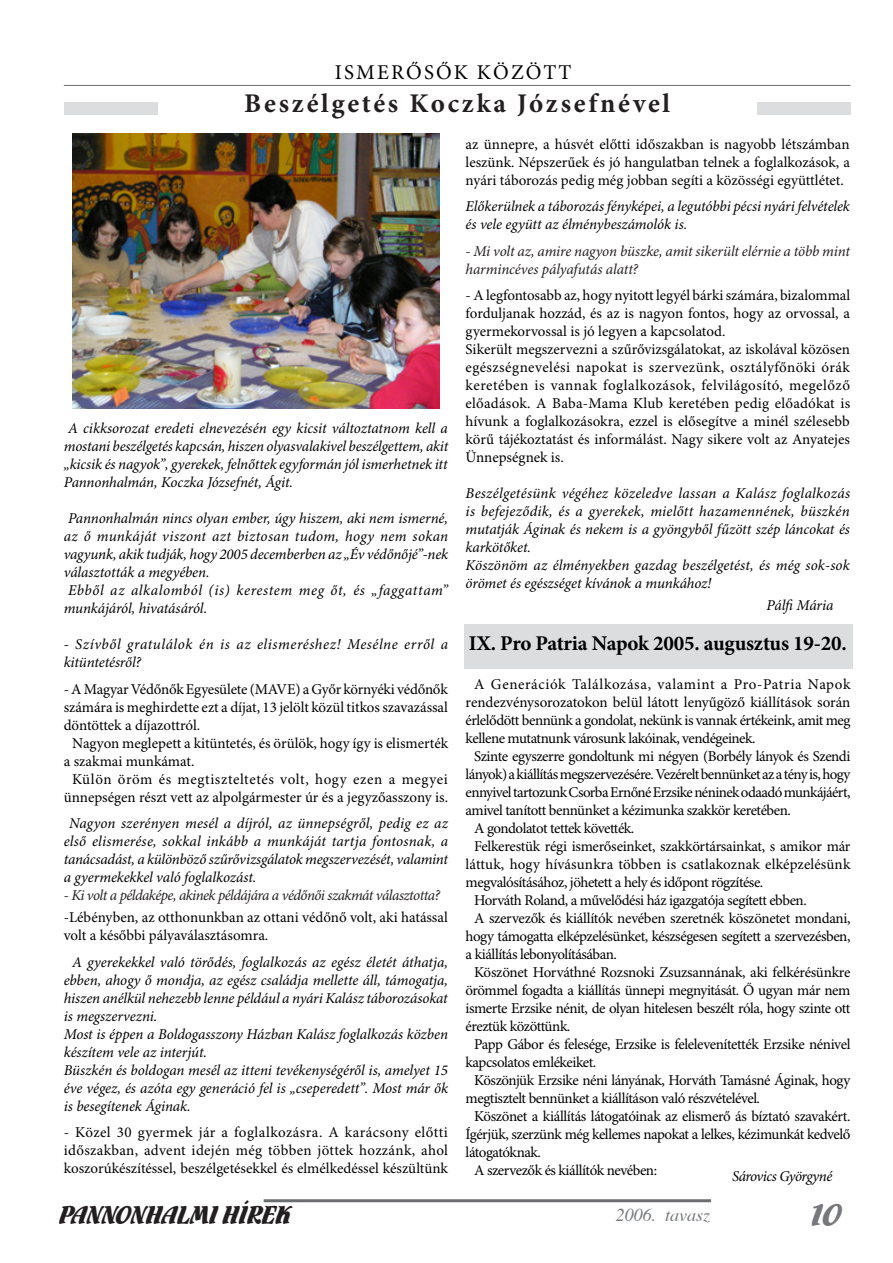
<style>
.page{position:relative;width:893px;height:1263px;background:#fff}
.page>*{position:absolute;margin:0;border:0;box-sizing:border-box;transform-origin:0 0}
.t1{font:33px "Flamenco D";color:#76787b}
.t2{font:700 27px "Minion Pro";letter-spacing:.1em;color:#231f20}
.t3{font:27px "Flamenco D";color:#231f20}
.t4{font:700 21px "Minion Pro";letter-spacing:-.01em;color:#000}
.t5{font:21px "Minion Pro";letter-spacing:.1em;color:#000}
.t6{font:italic 18px "Toronto";color:#76787b}
.t7{font:15px/18px "Minion Pro";letter-spacing:-.02em;color:#000;text-align:justify}
.t8{font:italic 15px/18px "Minion Pro";letter-spacing:-.005em;color:#000}
.t9{font:15px/18px "Minion Pro";color:#000}
.t10{font:15px "Minion Pro";letter-spacing:-.04em;color:#000}
.t11{font:15px "Minion Pro";letter-spacing:.04em;color:#000}
.t12{font:italic 15px/18px "Minion Pro";letter-spacing:-.015em;color:#231f20}
.t13{font:italic 15px/18px "Minion Pro";letter-spacing:.035em;color:#000}
.t14{font:italic 15px "Minion Pro";letter-spacing:-.04em;color:#231f20}
.t15{font:15px "Minion Pro";letter-spacing:.01em;color:#000}
.t16{font:italic 15px "Minion Pro";letter-spacing:-.035em;color:#000}
</style>
<div class="page">
<hr style="left:264px;top:1199px;width:447px;height:3px;background:#6c6d70">
<hr style="left:64px;top:85px;width:786px;height:1px;background:#6c6d70">
<div style="left:757px;top:102px;width:93px;height:12px;background:#dcdddf"></div>
<div style="left:64px;top:102px;width:93px;height:13px;background:#dcdddf"></div>
<img style="left:73px;top:134px;width:366px;height:274px">
<div style="left:465px;top:624px;width:388px;height:45px;background:#dcdddf"></div>
<h3 class="t5" style="left:335px;top:59px;width:238px">ISMERŐSŐK KÖZÖTT</h3>
<h2 class="t2" style="left:244px;top:88px;width:427px">Beszélgetés Koczka Józsefnével</h2>
<p class="t8" style="left:64px;top:420px;width:386px;text-align:justify">A cikksorozat eredeti elnevezésén egy kicsit változtatnom kell a mostani beszélgetés kapcsán, hiszen olyasvalakivel beszélgettem, akit „kicsik és nagyok”, gyerekek, felnőttek egyformán jól ismerhetnek itt Pannonhalmán, Koczka Józsefnét, Ágit.</p>
<p class="t8" style="left:64px;top:510px;width:386px">Pannonhalmán nincs olyan ember, úgy hiszem, aki nem ismerné, az ő munkáját viszont azt biztosan tudom, hogy nem sokan vagyunk, akik tudják, hogy 2005 decemberben az „Év védőnőjé”-nek választották a megyében.<br>Ebből az alkalomból (is) kerestem meg őt, és „faggattam” munkájáról, hivatásáról.</p>
<p class="t13" style="left:64px;top:636px;width:386px">- Szívből gratulálok én is az elismeréshez! Mesélne erről a kitüntetésről?</p>
<p class="t7" style="left:64px;top:680px;width:385px">- A Magyar Védőnők Egyesülete (MAVE) a Győr környéki védőnők</p>
<p class="t7" style="left:64px;top:698px;width:386px">számára is meghirdette ezt a díjat, 13 jelölt közül titkos szavazással</p>
<p class="t7" style="left:64px;top:716px;width:138px">döntöttek a díjazottról.</p>
<p class="t9" style="left:72px;top:734px;width:377px">Nagyon meglepett a kitüntetés, és örülök, hogy így is elismerték</p>
<p class="t9" style="left:64px;top:752px;width:132px">a szakmai munkámat.</p>
<p class="t11" style="left:72px;top:770px;width:377px">Külön öröm és megtiszteltetés volt, hogy ezen a megyei</p>
<p class="t9" style="left:64px;top:788px;width:386px">ünnepségen részt vett az alpolgármester úr és a jegyzőasszony is.</p>
<p class="t8" style="left:64px;top:815px;width:386px;text-align:justify;text-indent:5px">Nagyon szerényen mesél a díjról, az ünnepségről, pedig ez az első elismerése, sokkal inkább a munkáját tartja fontosnak, a tanácsadást, a különböző szűrővizsgálatok megszervezését, valamint a gyermekekkel való foglalkozást.</p>
<p class="t14" style="left:64px;top:886px;width:378px">- Ki volt a példaképe, akinek példájára a védőnői szakmát választotta?</p>
<p class="t9" style="left:64px;top:909px;width:386px">-Lébényben, az otthonunkban az ottani védőnő volt, aki hatással volt a későbbi pályaválasztásomra.</p>
<p class="t8" style="left:64px;top:953px;width:386px;text-indent:9px">A gyerekekkel való törődés, foglalkozás az egész életét áthatja, ebben, ahogy ő mondja, az egész családja mellette áll, támogatja, hiszen anélkül nehezebb lenne például a nyári Kalász táborozásokat is megszervezni.<br>Most is éppen a Boldogasszony Házban Kalász foglalkozás közben készítem vele az interjút.<br>Büszkén és boldogan mesél az itteni tevékenységéről is, amelyet 15 éve végez, és azóta egy generáció fel is „cseperedett”. Most már ők is besegítenek Áginak.</p>
<p class="t7" style="left:64px;top:1124px;width:386px">- Közel 30 gyermek jár a foglalkozásra. A karácsony előtti időszakban, advent idején még többen jöttek hozzánk, ahol koszorúkészítéssel, beszélgetésekkel és elmélkedéssel készültünk</p>
<p class="t7" style="left:466px;top:136px;width:386px">az ünnepre, a húsvét előtti időszakban is nagyobb létszámban leszünk. Népszerűek és jó hangulatban telnek a foglalkozások, a nyári táborozás pedig még jobban segíti a közösségi együttlétet.</p>
<p class="t8" style="left:466px;top:198px;width:386px">Előkerülnek a táborozás fényképei, a legutóbbi pécsi nyári felvételek és vele együtt az élménybeszámolók is.</p>
<p class="t12" style="left:466px;top:243px;width:386px">- Mi volt az, amire nagyon büszke, amit sikerült elérnie a több mint harmincéves pályafutás alatt?</p>
<p class="t9" style="left:466px;top:287px;width:386px">- A legfontosabb az, hogy nyitott legyél bárki számára, bizalommal forduljanak hozzád, és az is nagyon fontos, hogy az orvossal, a gyermekorvossal is jó legyen a kapcsolatod.<br>Sikerült megszervezni a szűrővizsgálatokat, az iskolával közösen egészségnevelési napokat is szervezünk, osztályfőnöki órák keretében is vannak foglalkozások, felvilágosító, megelőző előadások. A Baba-Mama Klub keretében pedig előadókat is hívunk a foglalkozásokra, ezzel is elősegítve a minél szélesebb körű tájékoztatást és informálást. Nagy sikere volt az Anyatejes Ünnepségnek is.</p>
<p class="t8" style="left:466px;top:485px;width:386px">Beszélgetésünk végéhez közeledve lassan a Kalász foglalkozás is befejeződik, és a gyerekek, mielőtt hazamennének, büszkén mutatják Áginak és nekem is a gyöngyből fűzött szép láncokat és karkötőket.<br>Köszönöm az élményekben gazdag beszélgetést, és még sok-sok örömet és egészséget kívánok a munkához!</p>
<p class="t8" style="left:766px;top:597px;width:68px">PálfiMária</p>
<h3 class="t4" style="left:469px;top:631px;width:379px">IX. Pro Patria Napok 2005. augusztus 19-20.</h3>
<p class="t11" style="left:474px;top:675px;width:378px">A Generációk Találkozása, valamint a Pro-Patria Napok</p>
<p class="t7" style="left:466px;top:694px;width:386px">rendezvénysorozatokon belül látott lenyűgöző kiállítások során</p>
<p class="t7" style="left:466px;top:712px;width:386px">érlelődött bennünk a gondolat, nekünk is vannak értékeink, amit meg</p>
<p class="t7" style="left:466px;top:730px;width:291px">kellene mutatnunk városunk lakóinak, vendégeinek.</p>
<p class="t7" style="left:474px;top:748px;width:378px">Szinte egyszerre gondoltunk mi négyen (Borbély lányok és Szendi</p>
<p class="t10" style="left:466px;top:765px;width:386px">lányok) a kiállítás megszervezésére. Vezérelt bennünket az a tény is, hogy</p>
<p class="t10" style="left:466px;top:783px;width:386px">ennyivel tartozunk Csorba Ernőné Erzsike néninek odaadó munkájáért,</p>
<p class="t7" style="left:466px;top:802px;width:327px">amivel tanított bennünket a kézimunka szakkör keretében.</p>
<p class="t7" style="left:474px;top:820px;width:162px">A gondolatot tettek követték.</p>
<p class="t7" style="left:474px;top:838px;width:378px">Felkerestük régi ismerőseinket, szakkörtársainkat, s amikor már</p>
<p class="t15" style="left:466px;top:855px;width:386px">láttuk, hogy hívásunkra többen is csatlakoznak elképzelésünk</p>
<p class="t7" style="left:466px;top:874px;width:299px">megvalósításához, jöhetett a hely és időpont rögzítése.</p>
<p class="t7" style="left:474px;top:892px;width:334px">Horváth Roland, a művelődési ház igazgatója segített ebben.</p>
<p class="t7" style="left:474px;top:910px;width:378px">A szervezők és kiállítók nevében szeretnék köszönetet mondani,</p>
<p class="t7" style="left:466px;top:928px;width:386px">hogy támogatta elképzelésünket, készségesen segített a szervezésben,</p>
<p class="t7" style="left:466px;top:946px;width:153px">a kiállítás lebonyolításában.</p>
<p class="t7" style="left:474px;top:964px;width:378px">Köszönet Horváthné Rozsnoki Zsuzsannának, aki felkérésünkre</p>
<p class="t7" style="left:466px;top:982px;width:386px">örömmel fogadta a kiállítás ünnepi megnyitását. Ő ugyan már nem</p>
<p class="t7" style="left:466px;top:1000px;width:386px">ismerte Erzsike nénit, de olyan hitelesen beszélt róla, hogy szinte ott</p>
<p class="t7" style="left:466px;top:1018px;width:106px">éreztük közöttünk.</p>
<p class="t7" style="left:474px;top:1036px;width:378px">Papp Gábor és felesége, Erzsike is felelevenítették Erzsike nénivel</p>
<p class="t7" style="left:466px;top:1054px;width:132px">kapcsolatos emlékeiket.</p>
<p class="t7" style="left:474px;top:1072px;width:378px">Köszönjük Erzsike néni lányának, Horváth Tamásné Áginak, hogy</p>
<p class="t7" style="left:466px;top:1090px;width:296px">megtisztelt bennünket a kiállításon való részvételével.</p>
<p class="t7" style="left:474px;top:1108px;width:378px">Köszönet a kiállítás látogatóinak az elismerő ás bíztató szavakért.</p>
<p class="t7" style="left:466px;top:1126px;width:386px">Ígérjük, szerzünk még kellemes napokat a lelkes, kézimunkát kedvelő</p>
<p class="t7" style="left:466px;top:1144px;width:77px">látogatóknak.</p>
<p class="t7" style="left:474px;top:1162px;width:184px">A szervezők és kiállítók nevében:</p>
<p class="t16" style="left:732px;top:1167px;width:102px">Sárovics Györgyné</p>
<h2 class="t3" style="left:60px;top:1199px;width:233px">PANNONHALMI HÍREK</h2>
<p class="t6" style="left:616px;top:1205px;width:96px">2006. tavasz</p>
<h1 class="t1" style="left:807px;top:1196px;width:36px">10</h1>
</div>
